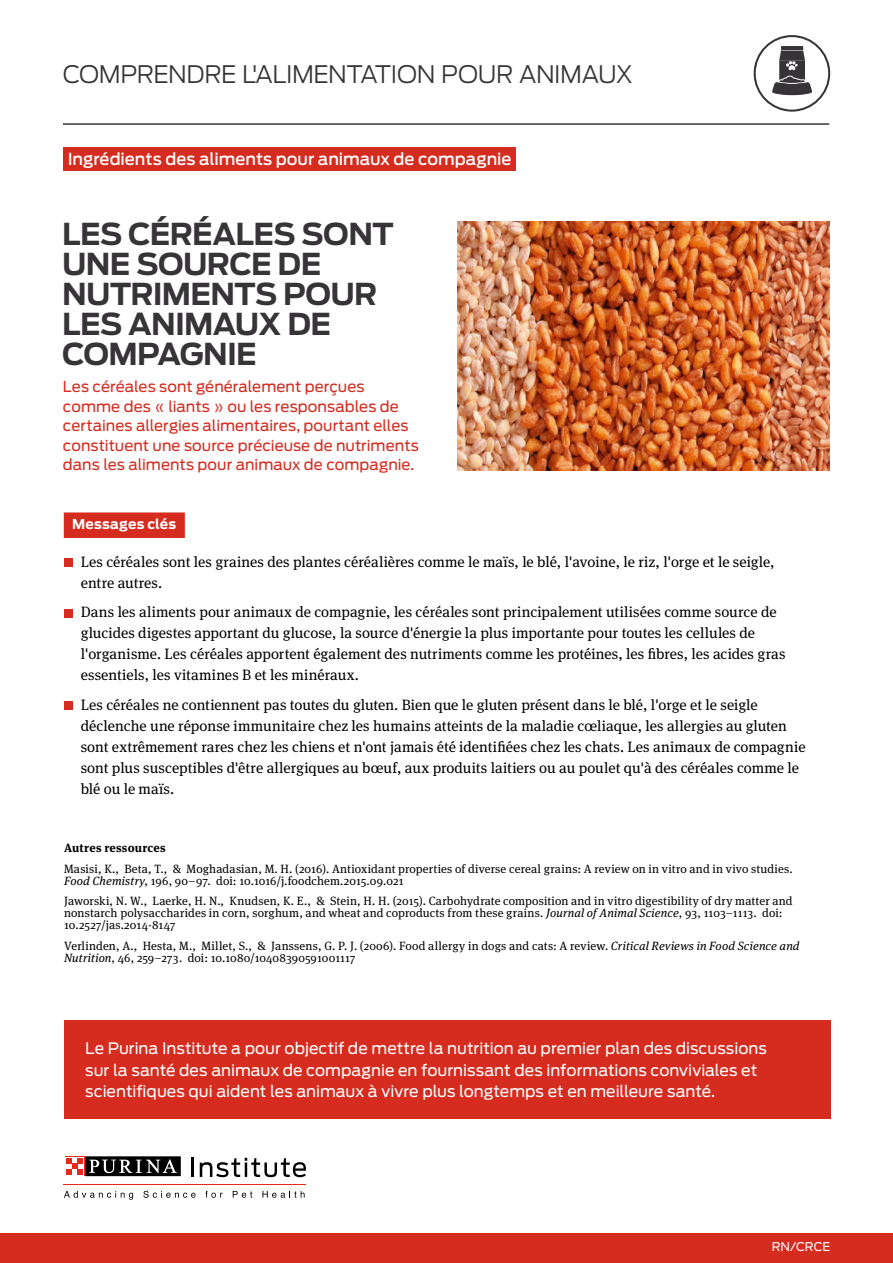
<style>
.page{position:relative;width:893px;height:1263px;background:#fff}
.page>*{position:absolute;margin:0;border:0;box-sizing:border-box;transform-origin:0 0}
.t1{font:700 30px/30px "Antenna";letter-spacing:-.025em;color:#373437}
.t2{font:300 24px "Antenna";letter-spacing:-.02em;color:#373437}
.t3{font:500 16.5px "Antenna";color:#fff}
.t4{font:15.75px/21.8px "Antenna";color:#fff}
.t5{font:15px/21px "Meta Serif Pro";color:#000}
.t6{font:15px/19.5px "Antenna";letter-spacing:.005em;color:#d62b1f}
.t7{font:700 13.5px "Antenna";letter-spacing:.02em;color:#fff}
.t8{font:12px/12px "Meta Serif Pro";letter-spacing:.01em;color:#000}
.t9{font:700 12px "Meta Serif Pro";letter-spacing:.015em;color:#000}
.t10{font:12px "Antenna";color:#fff}
.s1{font-style:italic}
</style>
<div class="page">
<div style="left:0;top:1233px;width:893px;height:30px;background:#d62b1f"></div>
<hr style="left:63px;top:123px;width:766px;height:2px;background:#373437">
<hr style="left:64px;top:1184px;width:242px;height:1px;background:#e52a1b">
<svg style="left:192px;top:1158px;width:2px;height:19px"></svg>
<svg style="left:200px;top:1158px;width:106px;height:19px"></svg>
<svg style="left:64px;top:1191px;width:69px;height:9px"></svg>
<svg style="left:143px;top:1191px;width:53px;height:7px"></svg>
<svg style="left:205px;top:1191px;width:18px;height:7px"></svg>
<svg style="left:233px;top:1191px;width:19px;height:7px"></svg>
<svg style="left:262px;top:1191px;width:43px;height:7px"></svg>
<svg style="left:85px;top:1176px;width:96px;height:1px"></svg>
<svg style="left:65px;top:1156px;width:20px;height:20px"></svg>
<div style="left:85px;top:1156px;width:96px;height:20px;background:#000"></div>
<svg style="left:89px;top:1159px;width:88px;height:14px"></svg>
<div style="left:65px;top:1157px;width:19px;height:18px;background:#fff"></div>
<svg style="left:66px;top:1158px;width:17px;height:17px"></svg>
<img style="left:457px;top:221px;width:372px;height:249px">
<div style="left:64px;top:147px;width:452px;height:24px;background:#d62b1f"></div>
<div style="left:64px;top:512px;width:121px;height:26px;background:#d62b1f"></div>
<div style="left:64px;top:558px;width:8px;height:9px;background:#d62b1f"></div>
<div style="left:64px;top:609px;width:8px;height:8px;background:#d62b1f"></div>
<div style="left:64px;top:701px;width:8px;height:9px;background:#d62b1f"></div>
<svg style="left:754px;top:35px;width:76px;height:77px"></svg>
<div style="left:64px;top:1020px;width:766px;height:99px;background:#d62b1f"></div>
<h2 class="t2" style="left:63px;top:58px;width:572px">COMPRENDRE L'ALIMENTATION POUR ANIMAUX</h2>
<p class="t3" style="left:68px;top:148px;width:445px">Ingrédients des aliments pour animaux de compagnie</p>
<h1 class="t1" style="left:62px;top:219px;width:333px">LES CÉRÉALES SONT<br>UNE SOURCE DE<br>NUTRIMENTS POUR<br>LES ANIMAUX DE<br>COMPAGNIE</h1>
<p class="t6" style="left:63px;top:377px;width:357px">Les céréales sont généralement perçues comme des « liants » ou les responsables de certaines allergies alimentaires, pourtant elles constituent une source précieuse de nutriments dans les aliments pour animaux de compagnie.</p>
<p class="t7" style="left:72px;top:515px;width:106px">Messages clés</p>
<p class="t5" style="left:81px;top:550px;width:695px">Les céréales sont les graines des plantes céréalières comme le maïs, le blé, l'avoine, le riz, l'orge et le seigle, entre autres.</p>
<p class="t5" style="left:81px;top:601px;width:706px">Dans les aliments pour animaux de compagnie, les céréales sont principalement utilisées comme source de glucides digestes apportant du glucose, la source d'énergie la plus importante pour toutes les cellules de l'organisme. Les céréales apportent également des nutriments comme les protéines, les fibres, les acides gras essentiels, les vitamines B et les minéraux.</p>
<p class="t5" style="left:81px;top:693px;width:726px">Les céréales ne contiennent pas toutes du gluten. Bien que le gluten présent dans le blé, l'orge et le seigle déclenche une réponse immunitaire chez les humains atteints de la maladie cœliaque, les allergies au gluten sont extrêmement rares chez les chiens et n'ont jamais été identifiées chez les chats. Les animaux de compagnie sont plus susceptibles d'être allergiques au bœuf, aux produits laitiers ou au poulet qu'à des céréales comme le blé ou le maïs.</p>
<p class="t9" style="left:64px;top:838px;width:103px">Autres ressources</p>
<p class="t8" style="left:64px;top:862px;width:730px">Masisi, K., Beta, T., &amp; Moghadasian, M. H. (2016). Antioxidant properties of diverse cereal grains: A review on in vitro and in vivo studies.<br><span class="s1">Food Chemistry</span>, 196, 90–97. doi: 10.1016/j.foodchem.2015.09.021</p>
<p class="t8" style="left:64px;top:894px;width:730px">Jaworski, N. W., Laerke, H. N., Knudsen, K. E., &amp; Stein, H. H. (2015). Carbohydrate composition and in vitro digestibility of dry matter and nonstarch polysaccharides in corn, sorghum, and wheat and coproducts from these grains. <span class="s1">Journal of Animal Science</span>, 93, 1103–1113. doi:<br>10.2527/jas.2014-8147</p>
<p class="t8" style="left:64px;top:939px;width:737px">Verlinden, A., Hesta, M., Millet, S., &amp; Janssens, G. P. J. (2006). Food allergy in dogs and cats: A review. <span class="s1">Critical Reviews in Food Science and<br>Nutrition</span>, 46, 259–273. doi: 10.1080/10408390591001117</p>
<p class="t4" style="left:85px;top:1037px;width:683px">Le Purina Institute a pour objectif de mettre la nutrition au premier plan des discussions sur la santé des animaux de compagnie en fournissant des informations conviviales et scientifiques qui aident les animaux à vivre plus longtemps et en meilleure santé.</p>
<p class="t10" style="left:772px;top:1239px;width:60px">RN/CRCE</p>
</div>
